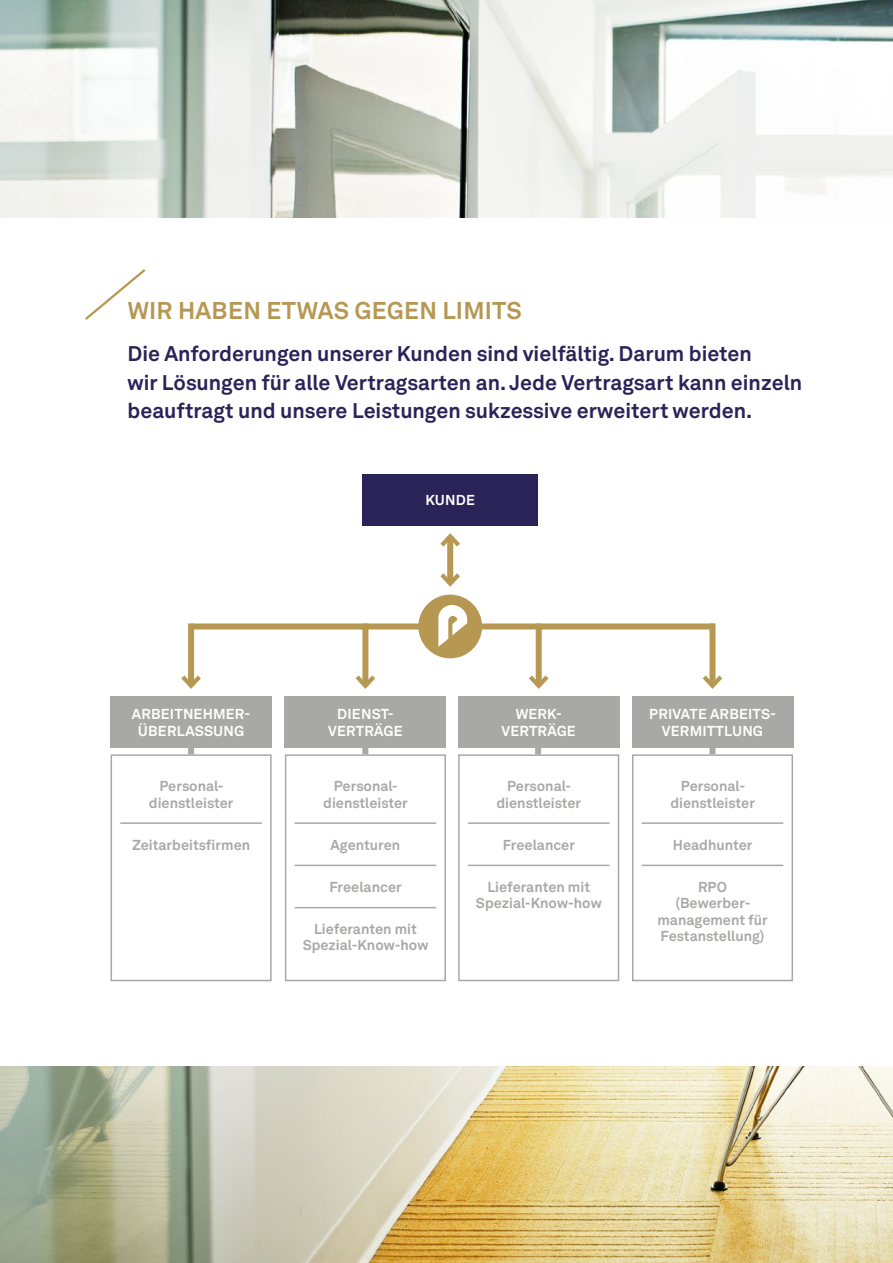
<style>
.page{position:relative;width:893px;height:1263px;background:#fff}
.page>*{position:absolute;margin:0;border:0;box-sizing:border-box;transform-origin:0 0}
.t1{font:700 24px "Akkurat LL";letter-spacing:.01em;color:#b69853}
.t2{font:700 21px/28.5px "Akkurat LL";color:#292358}
.t3{font:700 14.25px/16.5px "Akkurat LL";color:#a8a8a7;text-align:center}
.t4{font:700 14.25px/16.5px "Akkurat LL";letter-spacing:.01em;color:#fff;text-align:center}
</style>
<div class="page">
<img style="left:0;top:0;width:893px;height:1263px">
<div style="left:0;top:218px;width:893px;height:847px;background:#fff"></div>
<div style="left:362px;top:474px;width:176px;height:51px;background:#292358"></div>
<svg style="left:85px;top:269px;width:61px;height:51px"></svg>
<div style="left:111px;top:754px;width:161px;height:227px;border:2px solid #a8a8a7"></div>
<div style="left:285px;top:754px;width:161px;height:227px;border:2px solid #a8a8a7"></div>
<div style="left:458px;top:754px;width:161px;height:227px;border:2px solid #a8a8a7"></div>
<div style="left:632px;top:754px;width:161px;height:227px;border:2px solid #a8a8a7"></div>
<div style="left:111px;top:696px;width:161px;height:51px;background:#a8a8a7"></div>
<div style="left:285px;top:696px;width:161px;height:51px;background:#a8a8a7"></div>
<div style="left:458px;top:696px;width:161px;height:51px;background:#a8a8a7"></div>
<div style="left:632px;top:696px;width:161px;height:51px;background:#a8a8a7"></div>
<hr style="left:120px;top:822px;width:142px;height:2px;background:#a8a8a7">
<hr style="left:295px;top:822px;width:141px;height:2px;background:#a8a8a7">
<hr style="left:295px;top:865px;width:141px;height:1px;background:#a8a8a7">
<hr style="left:468px;top:865px;width:141px;height:1px;background:#a8a8a7">
<hr style="left:642px;top:865px;width:141px;height:1px;background:#a8a8a7">
<hr style="left:295px;top:907px;width:141px;height:1px;background:#a8a8a7">
<hr style="left:468px;top:822px;width:141px;height:2px;background:#a8a8a7">
<hr style="left:642px;top:822px;width:141px;height:2px;background:#a8a8a7">
<div style="left:447px;top:536px;width:6px;height:48px;background:#b69853"></div>
<svg style="left:440px;top:533px;width:20px;height:18px"></svg>
<svg style="left:440px;top:569px;width:20px;height:18px"></svg>
<div style="left:188px;top:623px;width:6px;height:63px;background:#b69853"></div>
<svg style="left:181px;top:671px;width:20px;height:18px"></svg>
<div style="left:188px;top:740px;width:6px;height:14px;background:#a8a8a7"></div>
<div style="left:362px;top:740px;width:6px;height:14px;background:#a8a8a7"></div>
<div style="left:535px;top:740px;width:6px;height:14px;background:#a8a8a7"></div>
<div style="left:709px;top:740px;width:6px;height:14px;background:#a8a8a7"></div>
<div style="left:362px;top:623px;width:6px;height:63px;background:#b69853"></div>
<svg style="left:355px;top:671px;width:21px;height:18px"></svg>
<div style="left:536px;top:623px;width:6px;height:63px;background:#b69853"></div>
<svg style="left:529px;top:671px;width:20px;height:18px"></svg>
<div style="left:478px;top:623px;width:237px;height:6px;background:#b69853"></div>
<div style="left:191px;top:623px;width:232px;height:6px;background:#b69853"></div>
<div style="left:709px;top:623px;width:6px;height:63px;background:#b69853"></div>
<svg style="left:702px;top:671px;width:21px;height:18px"></svg>
<div style="left:418px;top:595px;width:64px;height:63px;background:#b69853;border-radius:50%"></div>
<svg style="left:438px;top:605px;width:29px;height:42px"></svg>
<h1 class="t1" style="left:128px;top:292px;width:396px">WIR HABEN ETWAS GEGEN LIMITS</h1>
<h2 class="t2" style="left:128px;top:338px;width:676px">Die Anforderungen unserer Kunden sind vielfältig. Darum bieten<br>wir Lösungen für alle Vertragsarten an. Jede Vertragsart kann einzeln beauftragt und unsere Leistungen sukzessive erweitert werden.</h2>
<p class="t4" style="left:425px;top:491px;width:51px">KUNDE</p>
<p class="t4" style="left:132px;top:705px;width:120px">ARBEITNEHMER-<br>ÜBERLASSUNG</p>
<p class="t4" style="left:328px;top:705px;width:76px">DIENST-<br>VERTRÄGE</p>
<p class="t4" style="left:501px;top:705px;width:76px">WERK-<br>VERTRÄGE</p>
<p class="t4" style="left:649px;top:705px;width:128px">PRIVATE ARBEITS-<br>VERMITTLUNG</p>
<p class="t3" style="left:149px;top:777px;width:86px">Personal&shy;dienstleister</p>
<p class="t3" style="left:132px;top:835px;width:120px">Zeitarbeitsfirmen</p>
<p class="t3" style="left:323px;top:777px;width:86px">Personal&shy;dienstleister</p>
<p class="t3" style="left:331px;top:835px;width:71px">Agenturen</p>
<p class="t3" style="left:329px;top:877px;width:74px">Freelancer</p>
<p class="t3" style="left:303px;top:919px;width:127px">Lieferanten mit<br>Spezial-Know-how</p>
<p class="t3" style="left:497px;top:777px;width:86px">Personal&shy;dienstleister</p>
<p class="t3" style="left:503px;top:835px;width:74px">Freelancer</p>
<p class="t3" style="left:476px;top:877px;width:127px">Lieferanten mit<br>Spezial-Know-how</p>
<p class="t3" style="left:670px;top:777px;width:86px">Personal&shy;dienstleister</p>
<p class="t3" style="left:673px;top:835px;width:81px">Headhunter</p>
<p class="t3" style="left:657px;top:877px;width:112px">RPO<br>(Bewerber&shy;management für<br>Festanstellung)</p>
</div>
